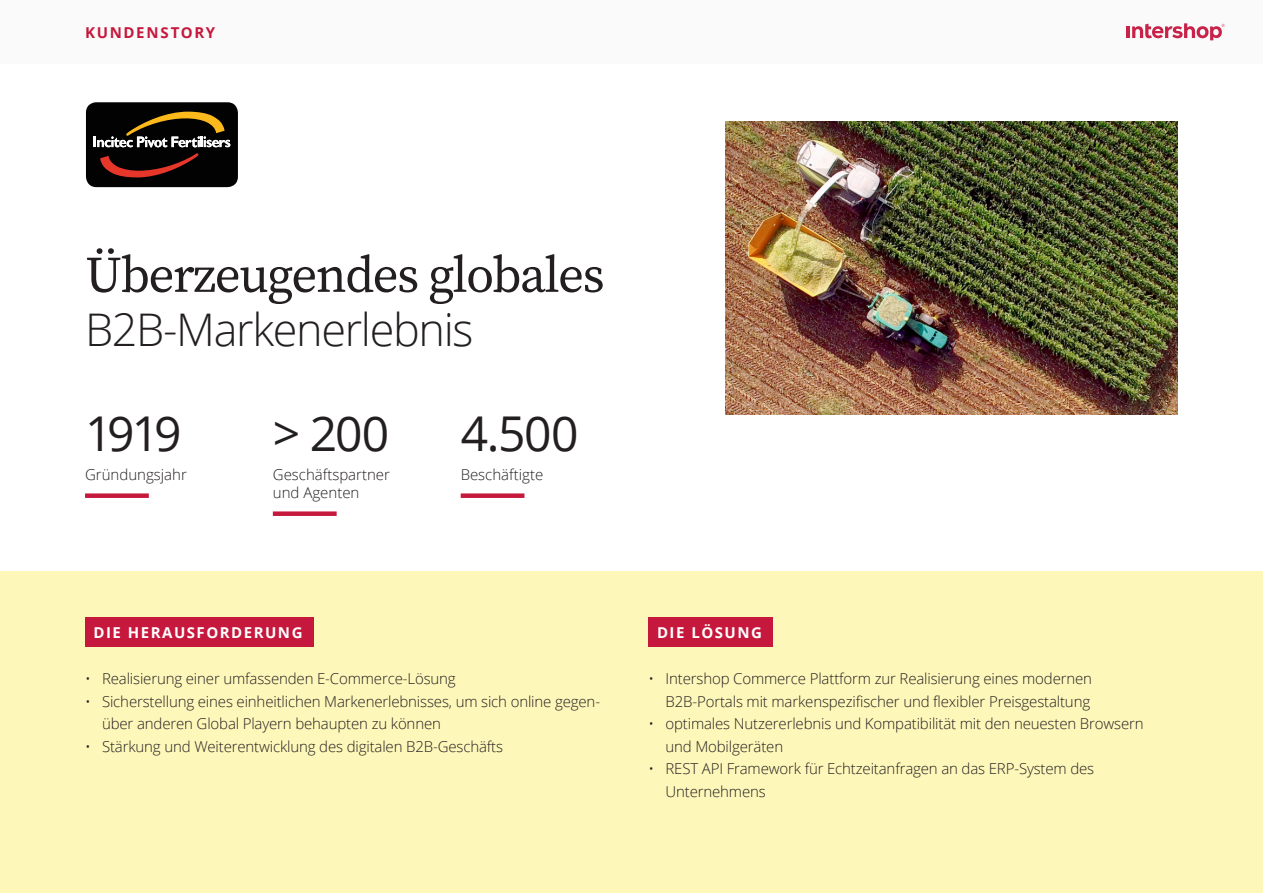
<style>
.page{position:relative;width:1263px;height:893px;background:#fff}
.page>*{position:absolute;margin:0;border:0;box-sizing:border-box;transform-origin:0 0}
.t1{font:51px "Source Serif Pro";letter-spacing:-.03em;color:#231f20}
.t2{font:48px "Open Sans";letter-spacing:-.05em;color:#231f20}
.t3{font:300 45px "Open Sans";letter-spacing:-.03em;color:#231f20}
.t4{font:300 15px/22.5px "Open Sans";letter-spacing:-.01em;color:#231f20}
.t5{font:700 15px "Open Sans";letter-spacing:.1em;color:#fff}
.t6{font:700 15px "Open Sans";letter-spacing:.11em;color:#c6183d}
</style>
<div class="page">
<div style="left:0;top:572px;width:1263px;height:321px;background:#fef7ba"></div>
<img style="left:725px;top:122px;width:453px;height:292px">
<div style="left:86px;top:102px;width:152px;height:85px;background:#020203;border-radius:11px"></div>
<svg style="left:100px;top:153px;width:98px;height:24px"></svg>
<svg style="left:93px;top:112px;width:137px;height:35px"></svg>
<div style="left:85px;top:617px;width:229px;height:30px;background:#c6183d"></div>
<div style="left:648px;top:617px;width:125px;height:30px;background:#c6183d"></div>
<div style="left:85px;top:493px;width:64px;height:5px;background:#c6183d"></div>
<div style="left:461px;top:493px;width:63px;height:5px;background:#c6183d"></div>
<div style="left:273px;top:511px;width:64px;height:5px;background:#c6183d"></div>
<div style="left:0;top:0;width:1263px;height:64px;background:#fafafa"></div>
<hr style="left:1126px;top:26px;width:4px;height:12px;background:#c82249">
<svg style="left:1132px;top:23px;width:93px;height:17px"></svg>
<p class="t6" style="left:85px;top:22px;width:132px">KUNDENSTORY</p>
<h1 class="t1" style="left:85px;top:241px;width:521px">Überzeugendes globales</h1>
<h3 class="t3" style="left:85px;top:299px;width:390px">B2B-Markenerlebnis</h3>
<h2 class="t2" style="left:85px;top:400px;width:98px">1919</h2>
<p class="t4" style="left:85px;top:463px;width:103px">Gründungsjahr</p>
<h2 class="t2" style="left:273px;top:400px;width:118px">&gt; 200</h2>
<p class="t4" style="left:273px;top:465px;width:119px;line-height:18px">Geschäftspartner und Agenten</p>
<h2 class="t2" style="left:461px;top:400px;width:119px">4.500</h2>
<p class="t4" style="left:461px;top:463px;width:84px">Beschäftigte</p>
<p class="t5" style="left:94px;top:622px;width:210px">DIE HERAUSFORDERUNG</p>
<p class="t4" style="left:85px;top:667px;width:372px">• Realisierung einer umfassenden E-Commerce-Lösung</p>
<p class="t4" style="left:102px;top:689px;width:500px;text-indent:-17px">• Sicherstellung eines einheitlichen Markenerlebnisses, um sich online gegen&shy;über anderen Global Playern behaupten zu können</p>
<p class="t4" style="left:85px;top:734px;width:420px">• Stärkung und Weiterentwicklung des digitalen B2B-Geschäfts</p>
<p class="t5" style="left:657px;top:622px;width:106px">DIE LÖSUNG</p>
<p class="t4" style="left:648px;top:667px;width:445px;text-align:right">• Intershop Commerce Plattform zur Realisierung eines modernen<br>B2B-Portals mit markenspezifischer und flexibler Preisgestaltung</p>
<p class="t4" style="left:665px;top:712px;width:480px;text-indent:-17px">• optimales Nutzererlebnis und Kompatibilität mit den neuesten Browsern und Mobilgeräten</p>
<p class="t4" style="left:665px;top:757px;width:430px;text-indent:-17px">• REST API Framework für Echtzeitanfragen an das ERP-System des<br>Unternehmens</p>
</div>
